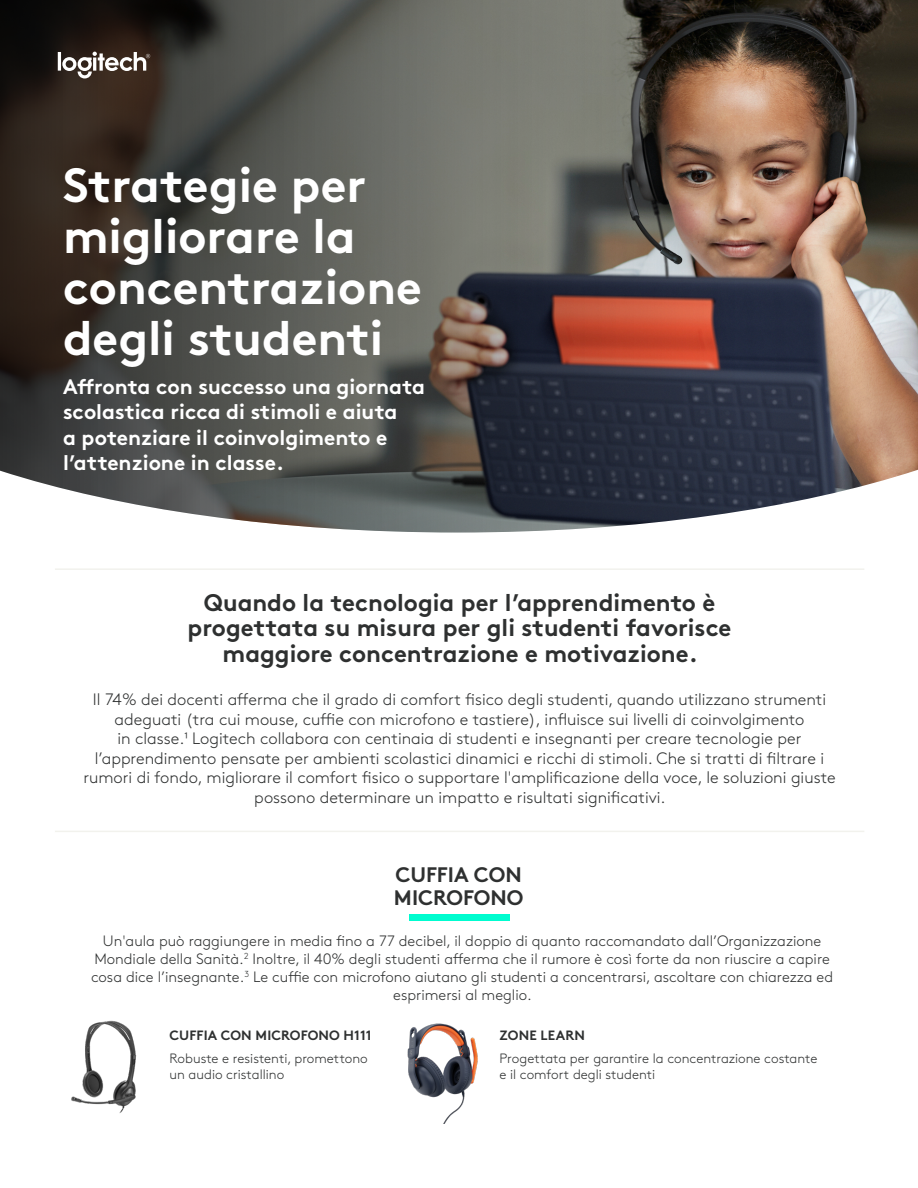
<style>
.page{position:relative;width:918px;height:1188px;background:#fff}
.page>*{position:absolute;margin:0;border:0;box-sizing:border-box;transform-origin:0 0}
.t1{font:700 48px/51px "Brown Pro";color:#fff}
.t2{font:700 24px/25.5px "Brown Pro";color:#2e3030;text-align:center}
.t3{font:700 21px/25.5px "Brown Pro";color:#fff}
.t4{font:700 21px/22.5px "Brown Pro";color:#2e3030}
.t5{font:300 16.5px/19.5px "Brown Pro";color:#2e3030;text-align:center}
.t6{font:300 15px/18px "Brown Pro";color:#2e3030;text-align:center}
.t7{font:300 13.5px/16.2px "Brown Pro";color:#2e3030}
.t8{font:700 13.5px "Brown Pro";letter-spacing:.01em;color:#2e3030}
</style>
<div class="page">
<hr style="left:55px;top:568px;width:809px;height:2px;background:#f2f2ed">
<img style="left:871px;top:0;width:47px;height:484px">
<svg style="left:0;top:0;width:871px;height:533px;background:#5c5551"></svg>
<svg style="left:58px;top:52px;width:92px;height:26px"></svg>
<hr style="left:55px;top:831px;width:809px;height:1px;background:#f2f2ed">
<div style="left:409px;top:914px;width:101px;height:7px;background:#00fccf"></div>
<img style="left:71px;top:1020px;width:66px;height:93px">
<img style="left:407px;top:1023px;width:71px;height:101px">
<p class="t1" style="left:63px;top:155px;width:360px">Strategie per migliorare la concentrazione degli studenti</p>
<p class="t3" style="left:63px;top:372px;width:364px">Affronta con successo una giornata scolastica ricca di stimoli e aiuta<br>a potenziare il coinvolgimento e l’attenzione in classe.</p>
<p class="t2" style="left:188px;top:587px;width:545px">Quando la tecnologia per l’apprendimento è progettata su misura per gli studenti favorisce maggiore concentrazione e motivazione.</p>
<p class="t5" style="left:83px;top:689px;width:754px">Il 74% dei docenti afferma che il grado di comfort fisico degli studenti, quando utilizzano strumenti adeguati (tra cui mouse, cuffie con microfono e tastiere), influisce sui livelli di coinvolgimento<br>in classe.1 Logitech collabora con centinaia di studenti e insegnanti per creare tecnologie per l’apprendimento pensate per ambienti scolastici dinamici e ricchi di stimoli. Che si tratti di filtrare i rumori di fondo, migliorare il comfort fisico o supportare l'amplificazione della voce, le soluzioni giuste possono determinare un impatto e risultati significativi.</p>
<p class="t4" style="left:394px;top:862px;width:131px">CUFFIA CON<br>MICROFONO</p>
<p class="t6" style="left:91px;top:931px;width:744px">Un'aula può raggiungere in media fino a 77 decibel, il doppio di quanto raccomandato dall’Organizzazione Mondiale della Sanità.<sup>2</sup> Inoltre, il 40% degli studenti afferma che il rumore è così forte da non riuscire a capire cosa dice l’insegnante.<sup>3</sup> Le cuffie con microfono aiutano gli studenti a concentrarsi, ascoltare con chiarezza ed esprimersi al meglio.</p>
<p class="t8" style="left:170px;top:1024px;width:203px">CUFFIA CON MICROFONO H111</p>
<p class="t7" style="left:170px;top:1049px;width:200px">Robuste e resistenti, promettono un audio cristallino</p>
<p class="t8" style="left:500px;top:1024px;width:87px">ZONE LEARN</p>
<p class="t7" style="left:500px;top:1049px;width:319px">Progettata per garantire la concentrazione costante e il comfort degli studenti</p>
</div>
